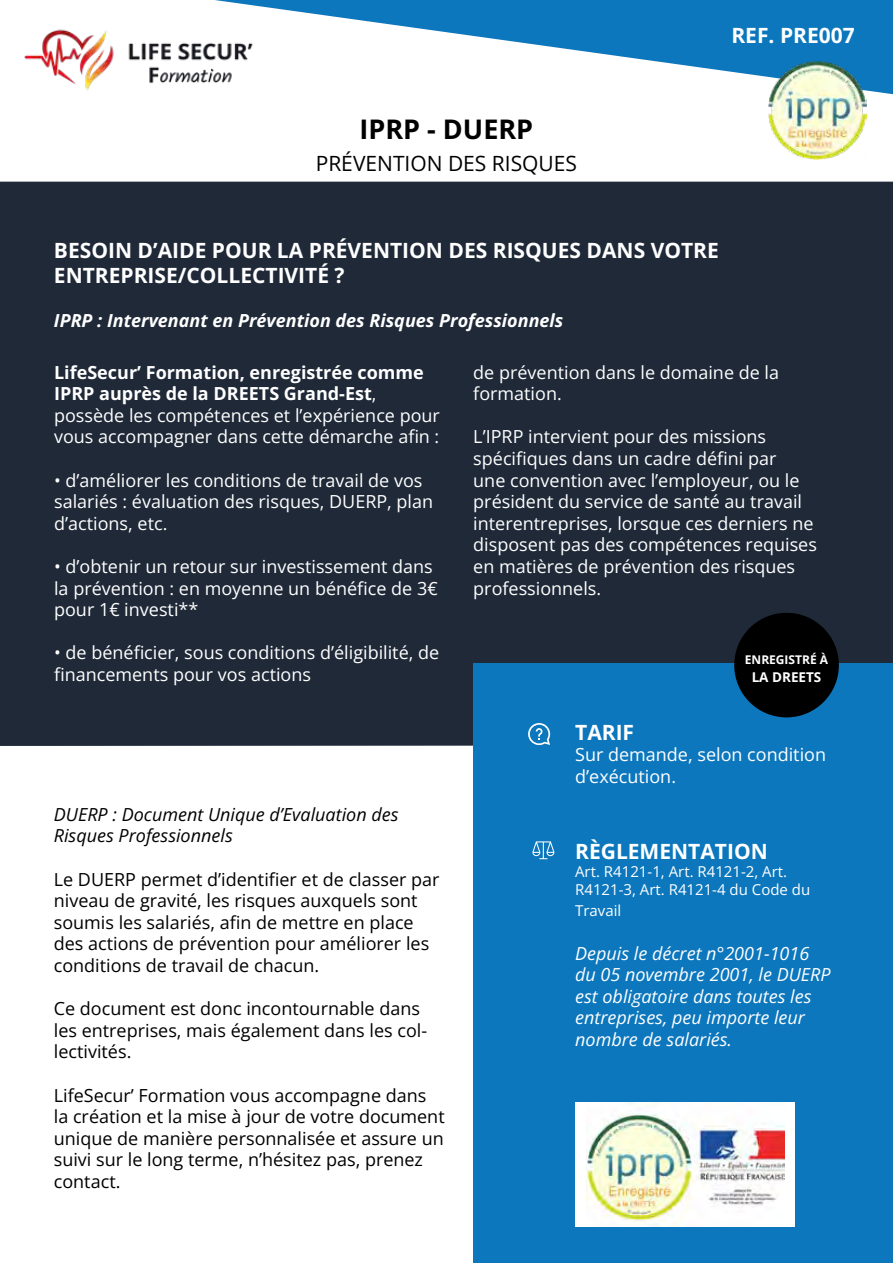
<style>
.page{position:relative;width:893px;height:1263px;background:#fff}
.page>*{position:absolute;margin:0;border:0;box-sizing:border-box;transform-origin:0 0}
.t1{font:700 27px "Open Sans";color:#000}
.t2{font:700 21px/25.2px "Open Sans";color:#fff}
.t3{font:21px "Open Sans";color:#000}
.t4{font:18px/21.6px "Open Sans";color:#fff}
.t5{font:18px/21.6px "Open Sans";color:#000}
.t6{font:italic 18px/21.6px "Open Sans";color:#fff}
.t7{font:italic 18px/21.6px "Open Sans";color:#000}
.t8{font:italic 700 18px "Open Sans";color:#fff}
.t9{font:15px/18px "Open Sans";color:#fff}
.t10{font:700 13.5px "Open Sans";color:#fff}
.t11{font:700 12px "Open Sans";color:#fff}
.s1{font-weight:700}
</style>
<div class="page">
<svg style="left:215px;top:0;width:678px;height:94px;fill:#0c77bd"></svg>
<div style="left:0;top:182px;width:893px;height:564px;background:#1f2938"></div>
<img style="left:24px;top:20px;width:238px;height:72px">
<div style="left:474px;top:663px;width:419px;height:600px;background:#0c77bd"></div>
<img style="left:767px;top:61px;width:99px;height:98px">
<div style="left:734px;top:613px;width:105px;height:104px;background:#000;border-radius:50%"></div>
<div style="left:576px;top:1102px;width:219px;height:125px;background:#fff"></div>
<img style="left:586px;top:1103px;width:198px;height:123px">
<svg style="left:532px;top:841px;width:22px;height:18px"></svg>
<svg style="left:528px;top:723px;width:22px;height:22px"></svg>
<h1 class="t1" style="left:360px;top:111px;width:175px">IPRP - DUERP</h1>
<p class="t3" style="left:316px;top:149px;width:263px">PRÉVENTION DES RISQUES</p>
<p class="t2" style="left:731px;top:22px;width:125px">REF. PRE007</p>
<p class="t2" style="left:54px;top:237px;width:666px">BESOIN D’AIDE POUR LA PRÉVENTION DES RISQUES DANS VOTRE<br>ENTREPRISE/COLLECTIVITÉ ?</p>
<p class="t8" style="left:54px;top:307px;width:511px">IPRP : Intervenant en Prévention des Risques Professionnels</p>
<p class="t4" style="left:473px;top:361px;width:307px">de prévention dans le domaine de la formation.</p>
<p class="t4" style="left:473px;top:426px;width:345px">L’IPRP intervient pour des missions spécifiques dans un cadre défini par<br>une convention avec l’employeur, ou le président du service de santé au travail interentreprises, lorsque ces derniers ne disposent pas des compétences requises en matières de prévention des risques professionnels.</p>
<p class="t4" style="left:54px;top:361px;width:387px"><span class="s1">LifeSecur’ Formation, enregistrée comme IPRP auprès de la DREETS Grand-Est</span>, possède les compétences et l’expérience pour vous accompagner dans cette démarche afin :</p>
<p class="t4" style="left:54px;top:469px;width:381px">• d’améliorer les conditions de travail de vos salariés : évaluation des risques, DUERP, plan d’actions, etc.</p>
<p class="t4" style="left:54px;top:555px;width:385px">• d’obtenir un retour sur investissement dans la prévention : en moyenne un bénéfice de 3€ pour 1€ investi**</p>
<p class="t4" style="left:54px;top:642px;width:387px">• de bénéficier, sous conditions d’éligibilité, de financements pour vos actions</p>
<p class="t11" style="left:745px;top:651px;width:85px">ENREGISTRÉ À</p>
<p class="t10" style="left:752px;top:668px;width:71px">LA DREETS</p>
<p class="t7" style="left:54px;top:803px;width:346px">DUERP : Document Unique d’Evaluation des<br>Risques Professionnels</p>
<p class="t5" style="left:54px;top:868px;width:387px">Le DUERP permet d’identifier et de classer par niveau de gravité, les risques auxquels sont soumis les salariés, afin de mettre en place des actions de prévention pour améliorer les conditions de travail de chacun.</p>
<p class="t5" style="left:54px;top:997px;width:375px">Ce document est donc incontournable dans les entreprises, mais également dans les col&shy;lectivités.</p>
<p class="t5" style="left:54px;top:1084px;width:392px">LifeSecur’ Formation vous accompagne dans la création et la mise à jour de votre document unique de manière personnalisée et assure un suivi sur le long terme, n’hésitez pas, prenez contact.</p>
<p class="t2" style="left:575px;top:719px;width:60px">TARIF</p>
<p class="t4" style="left:575px;top:744px;width:252px">Sur demande, selon condition d’exécution.</p>
<p class="t2" style="left:575px;top:838px;width:194px">RÈGLEMENTATION</p>
<p class="t9" style="left:575px;top:862px;width:237px">Art. R4121-1, Art. R4121-2, Art.<br>R4121-3, Art. R4121-4 du Code du</p>
<p class="t9" style="left:575px;top:901px;width:48px">Travail</p>
<p class="t6" style="left:575px;top:941px;width:257px">Depuis le décret n°2001-1016 du 05 novembre 2001, le DUERP est obligatoire dans toutes les entreprises, peu importe leur nombre de salariés.</p>
</div>
